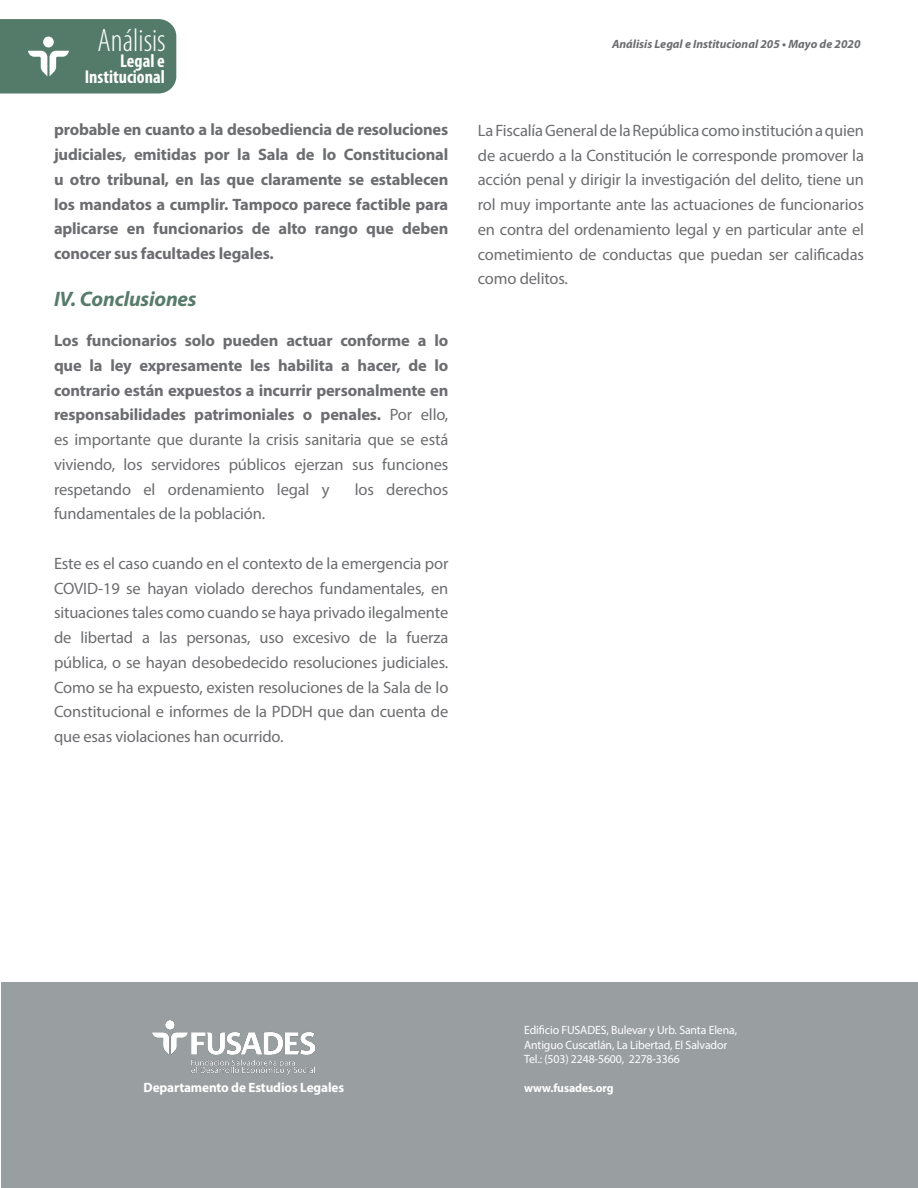
<style>
.page{position:relative;width:918px;height:1188px;background:#fff}
.page>*{position:absolute;margin:0;border:0;box-sizing:border-box;transform-origin:0 0}
.t1{font:300 condensed 32.55px "Myriad Pro";color:#fff}
.t2{font:italic 700 21px "Myriad Pro";letter-spacing:-.01em;color:#587c6b}
.t3{font:700 condensed 18.6px/15.6px "Myriad Pro";color:#fff;text-align:right}
.t4{font:16.5px/24.8px "Myriad Pro";letter-spacing:-.01em;color:#6c6d70;text-align:justify}
.t5{font:700 16.5px/24.8px "Myriad Pro";letter-spacing:-.01em;color:#6c6d70;text-align:justify}
.t6{font:700 13.5px "Myriad Pro";letter-spacing:-.01em;color:#fff}
.t7{font:12px/14.4px "Myriad Pro";letter-spacing:-.01em;color:#fff}
.t8{font:italic 700 12px "Myriad Pro";color:#6c6d70}
.t9{font:700 12px "Myriad Pro";letter-spacing:-.01em;color:#fff}
.s1{font-weight:400}
</style>
<div class="page">
<svg style="left:0;top:19px;width:176px;height:74px;background:#5c8171"></svg>
<div style="left:1px;top:982px;width:917px;height:205px;background:#999fa1"></div>
<img style="left:153px;top:1021px;width:162px;height:54px">
<h1 class="t1" style="left:97px;top:23px;width:70px">Análisis</h1>
<p class="t3" style="left:85px;top:53px;width:82px">Legal e<br>Institucional</p>
<p class="t5" style="left:54px;top:117px;width:396px">probable en cuanto a la desobediencia de resoluciones judiciales, emitidas por la Sala de lo Constitucional u otro tribunal, en las que claramente se establecen los mandatos a cumplir. Tampoco parece factible para aplicarse en funcionarios de alto rango que deben conocer sus facultades legales.</p>
<p class="t2" style="left:54px;top:286px;width:144px">IV. Conclusiones</p>
<p class="t5" style="left:54px;top:328px;width:396px">Los funcionarios solo pueden actuar conforme a lo que la ley expresamente les habilita a hacer, de lo contrario están expuestos a incurrir personalmente en responsabilidades patrimoniales o penales. <span class="s1">Por ello, es importante que durante la crisis sanitaria que se está viviendo, los servidores públicos ejerzan sus funciones respetando el ordenamiento legal y</span></p>
<p class="t4" style="left:355px;top:477px;width:95px">los derechos</p>
<p class="t4" style="left:54px;top:501px;width:213px">fundamentales de la población.</p>
<p class="t4" style="left:54px;top:551px;width:396px">Este es el caso cuando en el contexto de la emergencia por COVID-19 se hayan violado derechos fundamentales, en situaciones tales como cuando se haya privado ilegalmente de libertad a las personas, uso excesivo de la fuerza pública, o se hayan desobedecido resoluciones judiciales.<br>Como se ha expuesto, existen resoluciones de la Sala de lo Constitucional e informes de la PDDH que dan cuenta de que esas violaciones han ocurrido.</p>
<p class="t8" style="left:612px;top:36px;width:250px">Análisis Legal e Institucional 205 • Mayo de 2020</p>
<p class="t4" style="left:478px;top:118px;width:388px">La Fiscalía General de la República como institución a quien de acuerdo a la Constitución le corresponde promover la acción penal y dirigir la investigación del delito, tiene un rol muy importante ante las actuaciones de funcionarios en contra del ordenamiento legal y en particular ante el cometimiento de conductas que puedan ser calificadas como delitos.</p>
<p class="t7" style="left:524px;top:1023px;width:214px">Edificio FUSADES, Bulevar y Urb. Santa Elena,<br>Antiguo Cuscatlán, La Libertad, El Salvador<br>Tel.: (503) 2248-5600, 2278-3366</p>
<p class="t6" style="left:144px;top:1079px;width:202px">Departamento de Estudios Legales</p>
<p class="t9" style="left:524px;top:1080px;width:91px">www.fusades.org</p>
</div>
